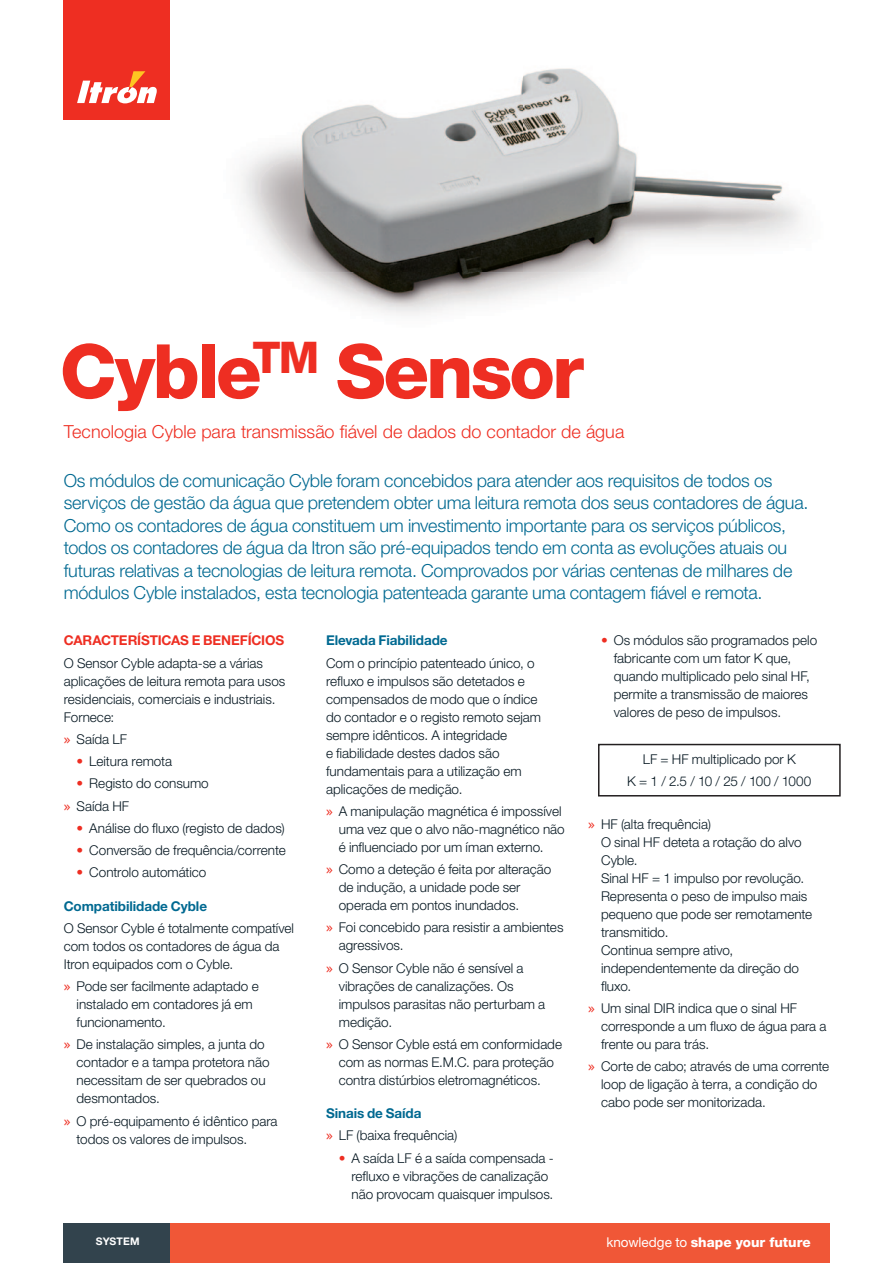
<style>
.page{position:relative;width:893px;height:1263px;background:#fff}
.page>*{position:absolute;margin:0;border:0;box-sizing:border-box;transform-origin:0 0}
.t1{font:800 75px "Helvetica Neue LT Std";letter-spacing:-.04em;color:#ee2e22}
.t2{font:300 18px/22.5px "Helvetica Neue LT Std";letter-spacing:-.015em;color:#006991}
.t3{font:300 18px "Helvetica Neue LT Std";color:#ee2e22}
.t4{font:300 13.5px/18px "Helvetica Neue LT Std";color:#071822}
.t5{font:700 13.5px "Helvetica Neue LT Std";letter-spacing:-.005em;color:#006991}
.t6{font:700 13.5px "Helvetica Neue LT Std";letter-spacing:-.01em;color:#ee2e22}
.t7{font:800 13.5px "Helvetica Neue LT Std";letter-spacing:.005em;color:#fff}
.t8{font:700 10.5px "Helvetica Neue LT Std";letter-spacing:.01em;color:#fff}
.s1{font-family:"Lucida Grande";font-weight:400;color:#ee2e22}
.s2{font-weight:700;color:#ee2e22}
.s3{font-weight:700;color:#006991}
.s4{font-weight:400}
</style>
<div class="page">
<img style="left:241px;top:68px;width:560px;height:247px">
<div style="left:598px;top:744px;width:243px;height:52px;border:2px solid #231f20"></div>
<div style="left:64px;top:0;width:106px;height:119px;background:#ee2e22"></div>
<svg style="left:77px;top:71px;width:80px;height:32px"></svg>
<div style="left:64px;top:1223px;width:106px;height:40px;background:#32434d"></div>
<div style="left:170px;top:1223px;width:659px;height:40px;background:#f05737"></div>
<h1 class="t1" style="left:60px;top:327px;width:526px">Cyble<sup>TM</sup> Sensor</h1>
<h2 class="t3" style="left:64px;top:420px;width:562px">Tecnologia Cyble para transmissão fiável de dados do contador de água</h2>
<p class="t2" style="left:64px;top:468px;width:746px">Os módulos de comunicação Cyble foram concebidos para atender aos requisitos de todos os serviços de gestão da água que pretendem obter uma leitura remota dos seus contadores de água.<br>Como os contadores de água constituem um investimento importante para os serviços públicos, todos os contadores de água da Itron são pré-equipados tendo em conta as evoluções atuais ou futuras relativas a tecnologias de leitura remota. Comprovados por várias centenas de milhares de módulos Cyble instalados, esta tecnologia patenteada garante uma contagem fiável e remota.</p>
<p class="t6" style="left:64px;top:632px;width:222px">CARACTERÍSTICAS E BENEFÍCIOS</p>
<p class="t4" style="left:64px;top:653px;width:223px">O Sensor Cyble adapta-se a várias aplicações de leitura remota para usos residenciais, comerciais e industriais.<br>Fornece:</p>
<p class="t4" style="left:64px;top:730px;width:65px"><span class="s1">»</span> Saída LF</p>
<p class="t4" style="left:77px;top:752px;width:97px"><span class="s2">•</span> Leitura remota</p>
<p class="t4" style="left:64px;top:772px;width:147px;line-height:22.2px;text-indent:13px"><span class="s2">•</span> Registo do consumo <span class="s1">»</span> Saída HF</p>
<p class="t4" style="left:77px;top:819px;width:210px"><span class="s2">•</span> Análise do fluxo (registo de dados)</p>
<p class="t4" style="left:77px;top:841px;width:211px"><span class="s2">•</span> Conversão de frequência/corrente</p>
<p class="t4" style="left:77px;top:863px;width:131px"><span class="s2">•</span> Controlo automático</p>
<p class="t5" style="left:64px;top:897px;width:145px">Compatibilidade Cyble</p>
<p class="t4" style="left:64px;top:919px;width:232px">O Sensor Cyble é totalmente compatível com todos os contadores de água da<br>Itron equipados com o Cyble.</p>
<p class="t4" style="left:77px;top:977px;width:184px;text-indent:-13px"><span class="s1">»</span> Pode ser facilmente adaptado e instalado em contadores já em funcionamento.</p>
<p class="t4" style="left:77px;top:1035px;width:195px;text-indent:-13px"><span class="s1">»</span> De instalação simples, a junta do contador e a tampa protetora não necessitam de ser quebrados ou desmontados.</p>
<p class="t4" style="left:77px;top:1111px;width:203px;text-indent:-13px"><span class="s1">»</span> O pré-equipamento é idêntico para todos os valores de impulsos.</p>
<p class="t5" style="left:326px;top:632px;width:123px">Elevada Fiabilidade</p>
<p class="t4" style="left:326px;top:653px;width:217px">Com o princípio patenteado único, o refluxo e impulsos são detetados e compensados de modo que o índice do contador e o registo remoto sejam sempre idênticos. A integridade<br>e fiabilidade destes dados são fundamentais para a utilização em aplicações de medição.</p>
<p class="t4" style="left:339px;top:802px;width:227px;text-indent:-13px"><span class="s1">»</span> A manipulação magnética é impossível uma vez que o alvo não-magnético não é influenciado por um íman externo.</p>
<p class="t4" style="left:339px;top:860px;width:214px;text-indent:-13px"><span class="s1">»</span> Como a deteção é feita por alteração de indução, a unidade pode ser operada em pontos inundados.</p>
<p class="t4" style="left:339px;top:918px;width:226px;text-indent:-13px"><span class="s1">»</span> Foi concebido para resistir a ambientes agressivos.</p>
<p class="t4" style="left:339px;top:958px;width:208px;text-indent:-13px"><span class="s1">»</span> O Sensor Cyble não é sensível a vibrações de canalizações. Os impulsos parasitas não perturbam a medição.</p>
<p class="t4" style="left:339px;top:1035px;width:225px;text-indent:-13px"><span class="s1">»</span> O Sensor Cyble está em conformidade com as normas E.M.C. para proteção contra distúrbios eletromagnéticos.</p>
<p class="t4" style="left:326px;top:1102px;width:133px;line-height:22.2px"><span class="s3">Sinais de Saída<br></span><span class="s1">»</span> LF (baixa frequência)</p>
<p class="t4" style="left:351px;top:1148px;width:204px;text-indent:-13px"><span class="s2">•</span> A saída LF é a saída compensada - refluxo e vibrações de canalização não provocam quaisquer impulsos.</p>
<p class="t4" style="left:614px;top:631px;width:205px;text-indent:-13px"><span class="s2">•</span> Os módulos são programados pelo fabricante com um fator K que, quando multiplicado pelo sinal HF, permite a transmissão de maiores valores de peso de impulsos.</p>
<p class="t4" style="left:627px;top:748px;width:186px;line-height:22.2px;text-align:center">LF = HF multiplicado por K<br>K = 1 / 2.5 / 10 / 25 / 100 / 1000</p>
<p class="t4" style="left:601px;top:814px;width:213px;text-indent:-13px"><span class="s1">»</span> HF (alta frequência)<br>O sinal HF deteta a rotação do alvo<br>Cyble.<br>Sinal HF = 1 impulso por revolução.<br>Representa o peso de impulso mais pequeno que pode ser remotamente transmitido.<br>Continua sempre ativo, independentemente da direção do fluxo.</p>
<p class="t4" style="left:601px;top:999px;width:227px;text-indent:-13px"><span class="s1">»</span> Um sinal DIR indica que o sinal HF corresponde a um fluxo de água para a frente ou para trás.</p>
<p class="t4" style="left:601px;top:1057px;width:230px;text-indent:-13px"><span class="s1">»</span> Corte de cabo; através de uma corrente loop de ligação à terra, a condição do cabo pode ser monitorizada.</p>
<p class="t8" style="left:96px;top:1235px;width:45px">SYSTEM</p>
<p class="t7" style="left:606px;top:1234px;width:206px"><span class="s4">knowledge to</span> shape your future</p>
</div>
